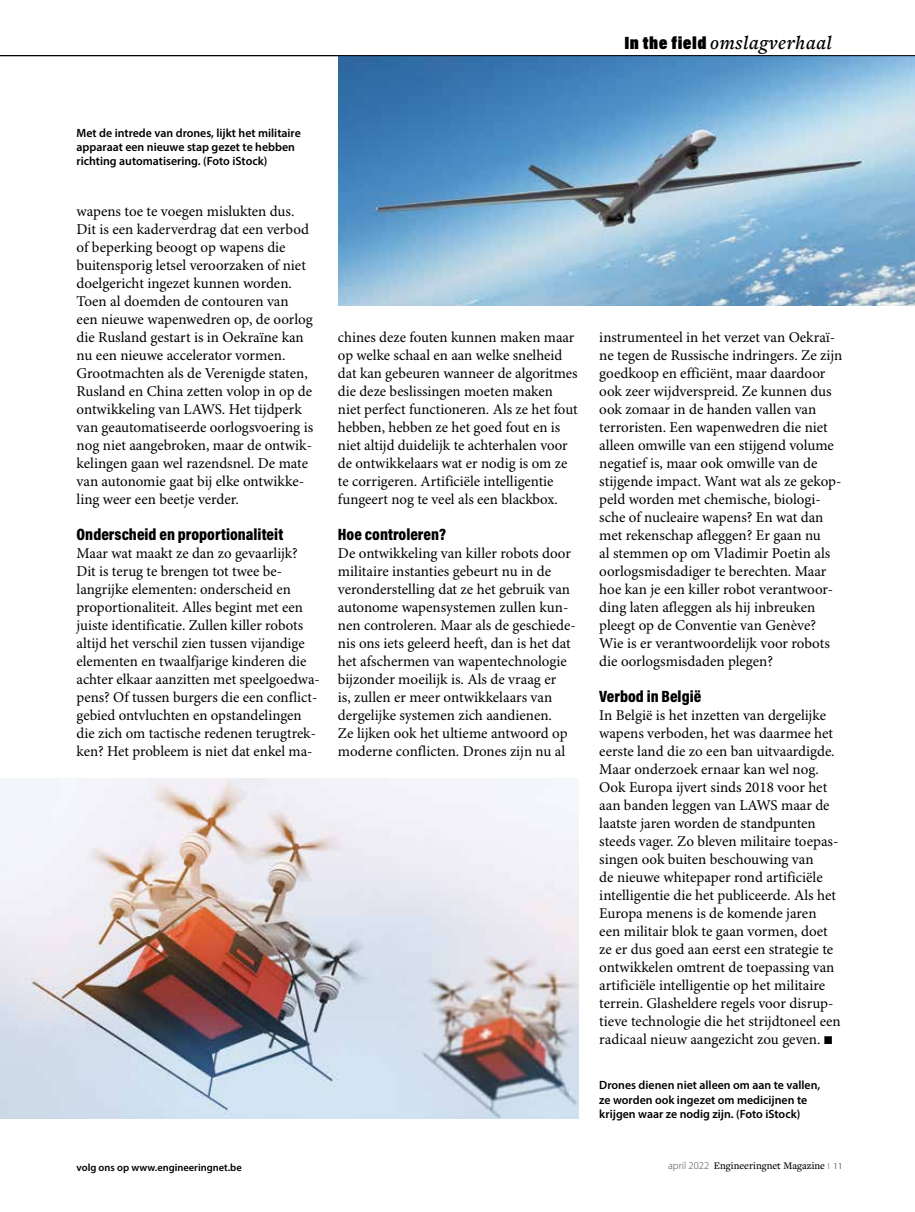
<style>
.page{position:relative;width:915px;height:1212px;background:#fff}
.page>*{position:absolute;margin:0;border:0;box-sizing:border-box;transform-origin:0 0}
.t1{font:italic 600 19.5px "Freight Text Pro";letter-spacing:.03em;color:#000}
.t2{font:900 16.5px "Acumin Pro Cond";color:#000}
.t3{font:15px/18px "Minion Pro";color:#000}
.t4{font:600 12px/14.4px "Myriad Pro";color:#000}
.t5{font:500 10.5px "Freight Text Pro";color:#000}
.t6{font:600 10.5px "Myriad Pro";color:#000}
.s1{font-family:"Acumin Pro Cond";font-weight:900;font-style:normal;font-size:18px}
.s2{font-family:"Menlo";font-weight:700}
.s3{font-family:"Myriad Pro";font-weight:300;color:#4a4a49}
.s4{font-family:"Myriad Pro";font-weight:600;font-size:9px;color:#b3b2b2}
.s5{font-family:"Myriad Pro";font-weight:300;font-size:9px}
</style>
<div class="page">
<img style="left:0;top:778px;width:578px;height:340px">
<img style="left:338px;top:56px;width:576px;height:249px">
<hr style="left:0;top:55px;width:914px;height:1px;background:#000">
<h1 class="t1" style="left:624px;top:30px;width:209px"><span class="s1">In the field</span> omslagverhaal</h1>
<p class="t4" style="left:77px;top:125px;width:226px">Met de intrede van drones, lijkt het militaire apparaat een nieuwe stap gezet te hebben richting automatisering. (Foto iStock)</p>
<p class="t3" style="left:77px;top:203px;width:238px">wapens toe te voegen mislukten dus.<br>Dit is een kaderverdrag dat een verbod of beperking beoogt op wapens die buitensporig letsel veroorzaken of niet doelgericht ingezet kunnen worden.<br>Toen al doemden de contouren van een nieuwe wapenwedren op, de oorlog die Rusland gestart is in Oekraïne kan nu een nieuwe accelerator vormen.<br>Grootmachten als de Verenigde staten, Rusland en China zetten volop in op de ontwikkeling van LAWS. Het tijdperk van geautomatiseerde oorlogsvoering is nog niet aangebroken, maar de ontwik&shy;kelingen gaan wel razendsnel. De mate van autonomie gaat bij elke ontwikke&shy;ling weer een beetje verder.</p>
<p class="t2" style="left:77px;top:524px;width:208px">Onderscheid en proportionaliteit</p>
<p class="t3" style="left:77px;top:545px;width:245px">Maar wat maakt ze dan zo gevaarlijk?<br>Dit is terug te brengen tot twee be&shy;langrijke elementen: onderscheid en proportionaliteit. Alles begint met een juiste identificatie. Zullen killer robots altijd het verschil zien tussen vijandige elementen en twaalfjarige kinderen die achter elkaar aanzitten met speelgoedwa&shy;pens? Of tussen burgers die een conflict&shy;gebied ontvluchten en opstandelingen die zich om tactische redenen terugtrek&shy;ken? Het probleem is niet dat enkel ma-</p>
<p class="t3" style="left:338px;top:329px;width:241px">chines deze fouten kunnen maken maar op welke schaal en aan welke snelheid dat kan gebeuren wanneer de algoritmes die deze beslissingen moeten maken niet perfect functioneren. Als ze het fout hebben, hebben ze het goed fout en is niet altijd duidelijk te achterhalen voor de ontwikkelaars wat er nodig is om ze te corrigeren. Artificiële intelligentie fungeert nog te veel als een blackbox.</p>
<p class="t2" style="left:338px;top:524px;width:110px">Hoe controleren?</p>
<p class="t3" style="left:338px;top:545px;width:239px">De ontwikkeling van killer robots door militaire instanties gebeurt nu in de veronderstelling dat ze het gebruik van autonome wapensystemen zullen kun&shy;nen controleren. Maar als de geschiede&shy;nis ons iets geleerd heeft, dan is het dat het afschermen van wapentechnologie bijzonder moeilijk is. Als de vraag er<br>is, zullen er meer ontwikkelaars van dergelijke systemen zich aandienen.<br>Ze lijken ook het ultieme antwoord op moderne conflicten. Drones zijn nu al</p>
<p class="t3" style="left:599px;top:329px;width:244px">instrumenteel in het verzet van Oekraï&shy;ne tegen de Russische indringers. Ze zijn goedkoop en efficiënt, maar daardoor ook zeer wijdverspreid. Ze kunnen dus ook zomaar in de handen vallen van terroristen. Een wapenwedren die niet alleen omwille van een stijgend volume negatief is, maar ook omwille van de stijgende impact. Want wat als ze gekop&shy;peld worden met chemische, biologi&shy;sche of nucleaire wapens? En wat dan met rekenschap afleggen? Er gaan nu<br>al stemmen op om Vladimir Poetin als oorlogsmisdadiger te berechten. Maar hoe kan je een killer robot verantwoor&shy;ding laten afleggen als hij inbreuken pleegt op de Conventie van Genève?<br>Wie is er verantwoordelijk voor robots die oorlogsmisdaden plegen?</p>
<p class="t2" style="left:599px;top:686px;width:103px">Verbod in België</p>
<p class="t3" style="left:599px;top:707px;width:243px">In België is het inzetten van dergelijke wapens verboden, het was daarmee het eerste land die zo een ban uitvaardigde.<br>Maar onderzoek ernaar kan wel nog.<br>Ook Europa ijvert sinds 2018 voor het aan banden leggen van LAWS maar de laatste jaren worden de standpunten steeds vager. Zo bleven militaire toepas&shy;singen ook buiten beschouwing van<br>de nieuwe whitepaper rond artificiële intelligentie die het publiceerde. Als het Europa menens is de komende jaren een militair blok te gaan vormen, doet ze er dus goed aan eerst een strategie te ontwikkelen omtrent de toepassing van artificiële intelligentie op het militaire terrein. Glasheldere regels voor disrup&shy;tieve technologie die het strijdtoneel een radicaal nieuw aangezicht zou geven. <span class="s2">◼</span></p>
<p class="t4" style="left:599px;top:1077px;width:222px">Drones dienen niet alleen om aan te vallen, ze worden ook ingezet om medicijnen te krijgen waar ze nodig zijn. (Foto iStock)</p>
<p class="t6" style="left:77px;top:1161px;width:167px">volg ons op www.engineeringnet.be</p>
<p class="t5" style="left:668px;top:1158px;width:176px"><span class="s3">april 2022</span> Engineeringnet Magazine <span class="s4">I</span> <span class="s5">11</span></p>
</div>
